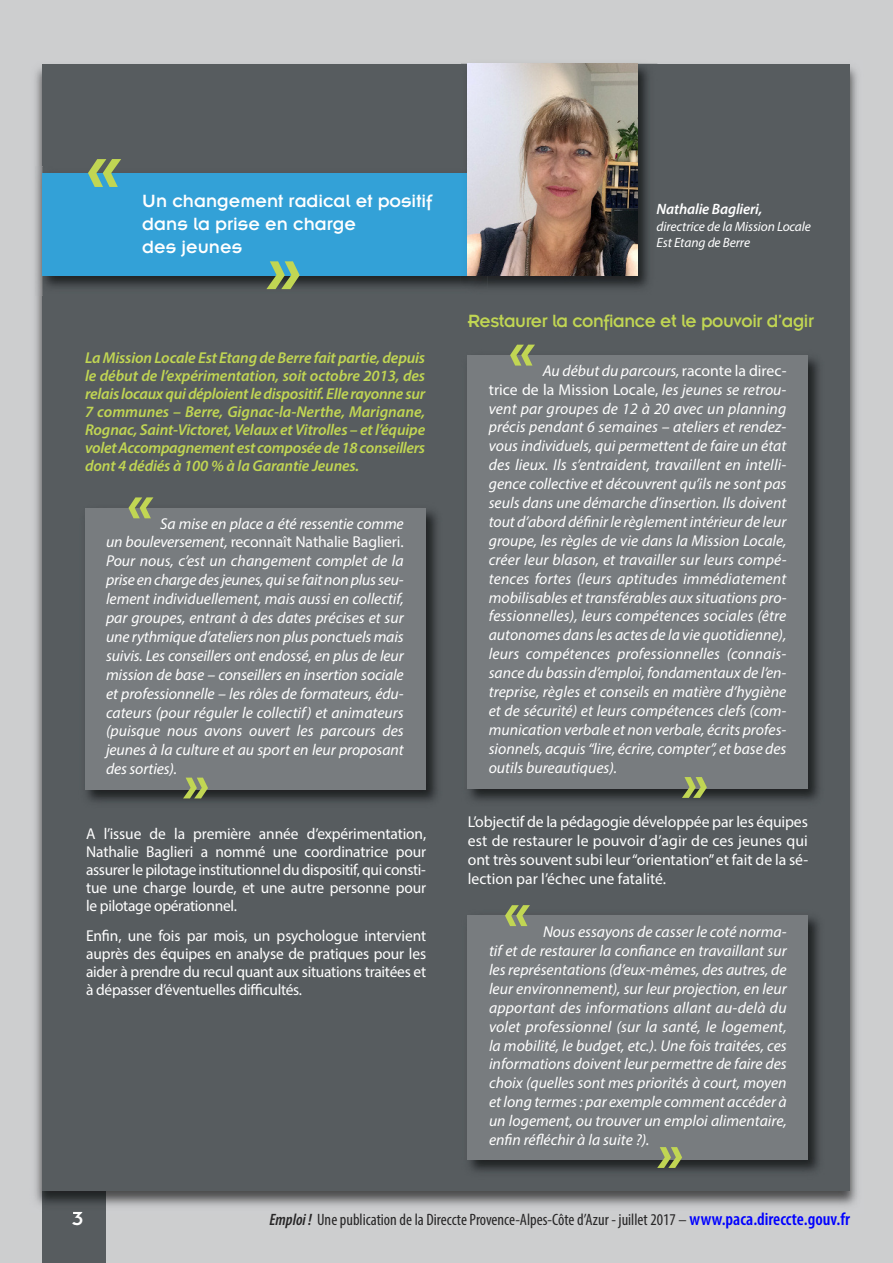
<style>
.page{position:relative;width:893px;height:1263px;background:#cdcecf}
.page>*{position:absolute;margin:0;border:0;box-sizing:border-box;transform-origin:0 0}
.t1{font:italic 900 72px "Myriad Pro";color:#c1d653}
.t2{font:italic 900 54px "Myriad Pro";color:#c1d653}
.t3{font:21px "Insignia";color:#fff}
.t4{font:19.5px/23.4px "Insignia A";color:#fff}
.t5{font:19.5px "Insignia";letter-spacing:-.02em;color:#c1d653}
.t6{font:condensed 16.5px "Myriad Pro";color:#272627}
.t7{font:italic 15.75px/18.9px "Myriad Pro";letter-spacing:-.005em;color:#fff;text-align:justify}
.t8{font:15.75px/18px "Myriad Pro";letter-spacing:-.015em;color:#fff;text-align:justify}
.t9{font:italic 600 15.75px/18px "Myriad Pro";letter-spacing:-.01em;color:#c1d653;text-align:justify}
.t10{font:italic 600 15px "Myriad Pro";letter-spacing:-.01em;color:#fff}
.t11{font:italic 13.5px/16.2px "Myriad Pro";letter-spacing:-.01em;color:#fff}
.s1{font-style:normal}
.s2{font-weight:600;font-style:italic}
.s3{font-weight:600;font-size:18px;color:#00f}
</style>
<div class="page">
<div style="left:43px;top:1191px;width:807px;height:72px;background:#575c5f"></div>
<div style="left:106px;top:1191px;width:787px;height:72px;background:#cdcecf"></div>
<img style="left:43px;top:1191px;width:814px;height:22px">
<div style="left:43px;top:64px;width:807px;height:1127px;background:#575c5f"></div>
<img style="left:86px;top:508px;width:352px;height:294px">
<div style="left:85px;top:508px;width:340px;height:282px;background:#787c7f"></div>
<img style="left:467px;top:355px;width:352px;height:446px">
<div style="left:468px;top:356px;width:340px;height:433px;background:#787c7f"></div>
<img style="left:467px;top:915px;width:352px;height:257px">
<div style="left:468px;top:916px;width:340px;height:244px;background:#787c7f"></div>
<img style="left:36px;top:167px;width:425px;height:129px">
<div style="left:43px;top:174px;width:425px;height:102px;background:#33a1d7"></div>
<img style="left:461px;top:63px;width:196px;height:225px">
<img style="left:461px;top:167px;width:26px;height:122px">
<img style="left:461px;top:174px;width:7px;height:102px">
<img style="left:468px;top:64px;width:170px;height:212px">
<h1 class="t1" style="left:87px;top:140px;width:36px">«</h1>
<p class="t4" style="left:142px;top:191px;width:291px">Un changement radical et positif dans la prise en charge<br>des jeunes</p>
<h1 class="t1" style="left:266px;top:242px;width:36px">»</h1>
<p class="t9" style="left:85px;top:350px;width:342px">La Mission Locale Est Etang deBerre fait partie, depuis le début de l’expérimentation, soit octobre 2013, des relaislocauxquidéploientledispositif. Elle rayonne sur 7 communes – Berre, Gignac-la-Nerthe, Marignane, Rognac, Saint-Victoret, Velaux et Vitrolles – et l’équipe voletAccompagnement est composéede18conseillers dont 4 dédiés à 100 % à la Garantie Jeunes.</p>
<h2 class="t2" style="left:128px;top:483px;width:28px">«</h2>
<p class="t7" style="left:106px;top:515px;width:299px;text-indent:54px">Sa mise en place a été ressentie comme un bouleversement, <span class="s1">reconnaît Nathalie Baglieri.<br></span>Pour nous, c’est un changement complet de la prise enchargedesjeunes,quise faitnonplusseu&shy;lement individuellement, mais aussi en collectif, par groupes, entrant à des dates précises et sur une rythmique d’ateliers non plus ponctuels mais suivis. Les conseillers ont endossé, en plus de leur mission de base – conseillers en insertion sociale et professionnelle – les rôles de formateurs, édu&shy;cateurs (pour réguler le collectif) et animateurs (puisque nous avons ouvert les parcours des jeunes à la culture et au sport en leur proposant des sorties).</p>
<h2 class="t2" style="left:183px;top:763px;width:28px">»</h2>
<p class="t8" style="left:86px;top:826px;width:342px">A l’issue de la première année d’expérimentation, Nathalie Baglieri a nommé une coordinatrice pour assurer le pilotage institutionnel du dispositif, qui consti&shy;tue une charge lourde, et une autre personne pour le pilotage opérationnel.</p>
<p class="t8" style="left:86px;top:928px;width:342px">Enfin, une fois par mois, un psychologue intervient auprès des équipes en analyse de pratiques pour les aider à prendre du recul quant aux situations traitées et à dépasser d’éventuelles difficultés.</p>
<p class="t10" style="left:657px;top:203px;width:107px">Nathalie Baglieri,</p>
<p class="t11" style="left:657px;top:219px;width:156px">directrice de la Mission Locale<br>Est Etang de Berre</p>
<p class="t5" style="left:468px;top:315px;width:348px">Restaurer la confiance et le pouvoir d’agir</p>
<h2 class="t2" style="left:509px;top:330px;width:28px">«</h2>
<p class="t7" style="left:489px;top:362px;width:299px;text-indent:54px">Au début du parcours, <span class="s1">raconte la direc&shy;trice de la Mission Locale,</span> les jeunes se retrou&shy;vent par groupes de 12 à 20 avec un planning précis pendant 6 semaines – ateliers et rendez&shy;vous individuels, qui permettent de faire un état des lieux. Ils s’entraident, travaillent en intelli&shy;gence collective et découvrent qu’ils ne sont pas seuls dans une démarche d’insertion. Ils doivent tout d’abord définirle règlementintérieur de leur groupe, les règles de vie dans la Mission Locale, créer leur blason, et travailler sur leurs compé&shy;tences fortes (leurs aptitudes immédiatement mobilisables et transférables aux situations pro&shy;fessionnelles), leurs compétences sociales (être autonomes dansles actes de la vie quotidienne), leurs compétences professionnelles (connais&shy;sance du bassin d’emploi, fondamentaux de l’en&shy;treprise, règles et conseils en matière d’hygiène et de sécurité) et leurs compétences clefs (com&shy;munication verbale et non verbale, écrits profes&shy;sionnels, acquis“lire, écrire, compter”, et base des outils bureautiques).</p>
<h2 class="t2" style="left:682px;top:763px;width:28px">»</h2>
<p class="t8" style="left:468px;top:814px;width:342px;line-height:18.9px">L’objectif de la pédagogie développée par les équipes est de restaurer le pouvoir d’agir de ces jeunes qui ont très souvent subi leur“orientation”et fait de la sé&shy;lection par l’échec une fatalité.</p>
<h2 class="t2" style="left:504px;top:891px;width:28px">«</h2>
<p class="t7" style="left:489px;top:924px;width:299px;text-indent:54px">Nous essayons de casser le coté norma&shy;tif et de restaurer la confiance en travaillant sur les représentations (d’eux-mêmes, des autres, de leur environnement), sur leur projection, en leur apportant des informations allant au-delà du volet professionnel (sur la santé, le logement, la mobilité, le budget, etc.). Une fois traitées, ces informations doivent leur permettre de faire des choix (quelles sont mes priorités à court, moyen etlong termes: par exemple comment accéder à un logement, ou trouver un emploi alimentaire, enfin réfléchir à la suite ?).</p>
<h2 class="t2" style="left:657px;top:1133px;width:28px">»</h2>
<h3 class="t3" style="left:72px;top:1212px;width:13px">3</h3>
<p class="t6" style="left:270px;top:1214px;width:582px"><span class="s2">Emploi !</span> Une publication de la Direccte Provence-Alpes-Côte d’Azur - juillet 2017 – <span class="s3">www.paca.direccte.gouv.fr</span></p>
</div>
